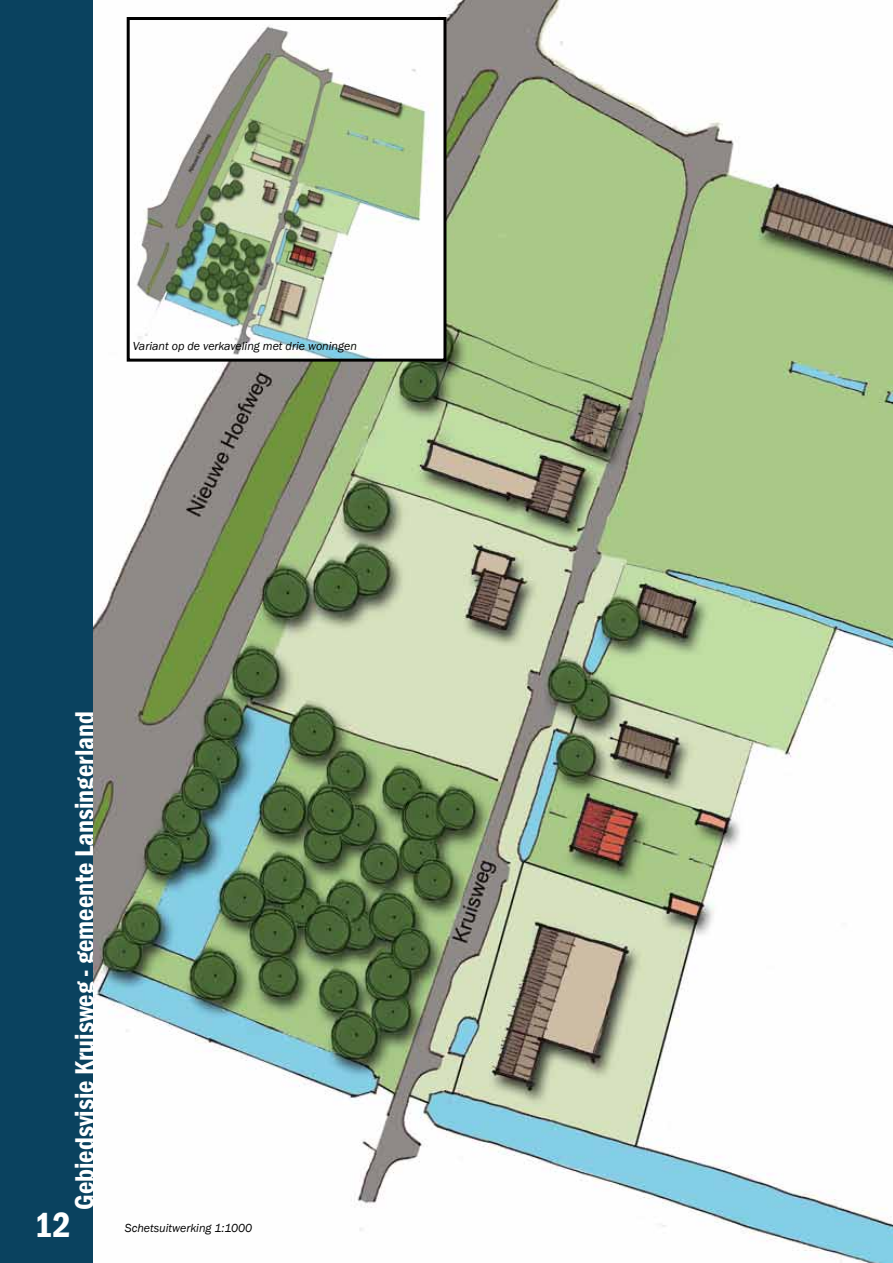
<style>
.page{position:relative;width:893px;height:1263px;background:#fff}
.page>*{position:absolute;margin:0;border:0;box-sizing:border-box;transform-origin:0 0}
.t1{font:600 condensed 36px "Franklin Gothic";color:#fff}
.t2{font:600 condensed 27px "Franklin Gothic";color:#fff}
.t3{font:italic 12px "Franklin Gothic";color:#000}
</style>
<div class="page">
<div style="left:0;top:0;width:93px;height:1263px;background:#0a425f"></div>
<img style="left:93px;top:0;width:800px;height:1263px">
<img style="left:131px;top:21px;width:311px;height:337px">
<div style="left:127px;top:17px;width:319px;height:345px;border:3px solid #000"></div>
<p class="t3" style="left:133px;top:338px;width:226px">Variant op de verkaveling met drie woningen</p>
<h2 class="t2" style="left:66px;top:1210px;width:500px;rotate:-90deg">Gebiedsvisie Kruisweg - gemeente Lansingerland</h2>
<h1 class="t1" style="left:34px;top:1201px;width:38px">12</h1>
<p class="t3" style="left:125px;top:1220px;width:129px">Schetsuitwerking 1:1000</p>
</div>
